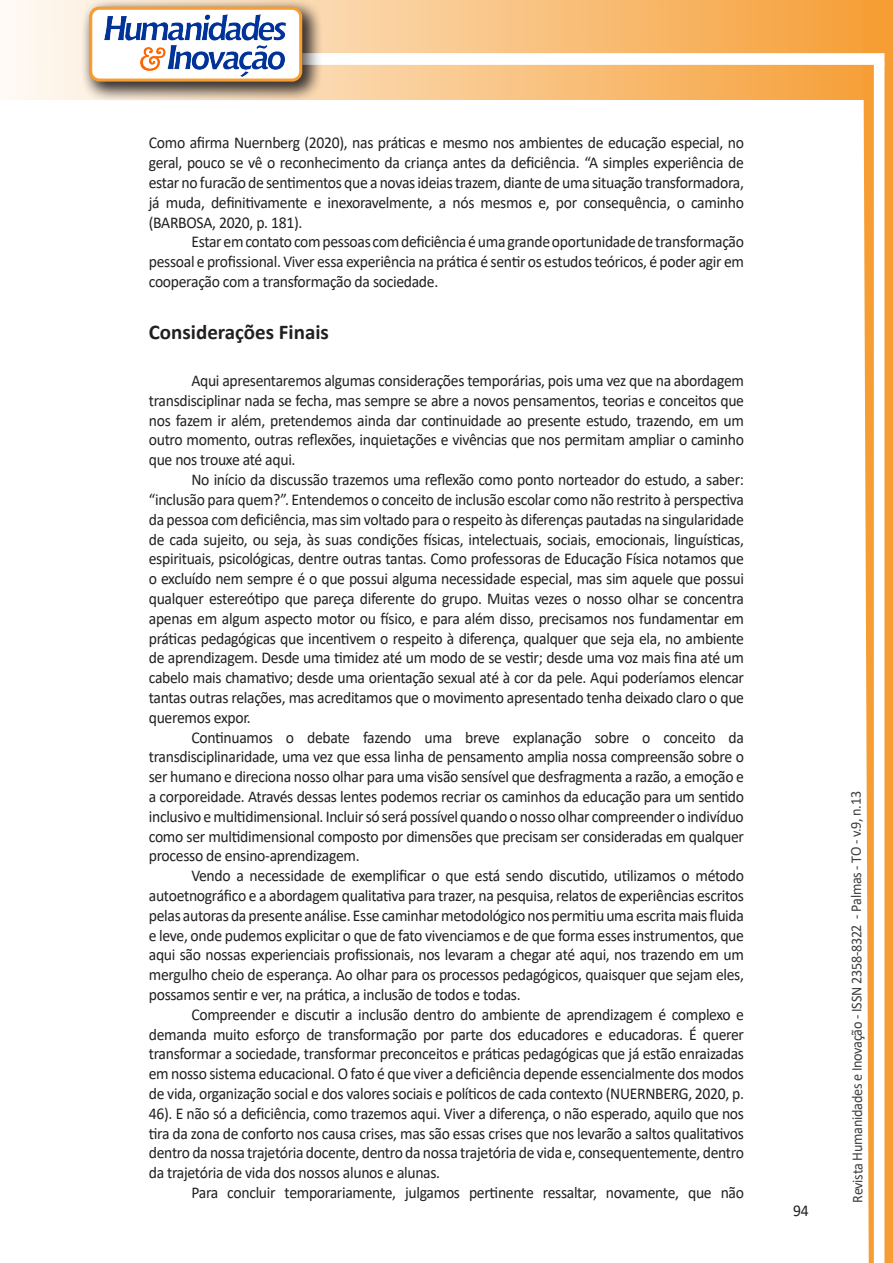
<style>
.page{position:relative;width:893px;height:1263px;background:#fff}
.page>*{position:absolute;margin:0;border:0;box-sizing:border-box;transform-origin:0 0}
.Titulo_2{font:700 21px "Calibri";color:#231f20}
.texto{font:16.5px/19.8px "Calibri";letter-spacing:-.02em;color:#231f20;text-align:justify;scale:.95 1}
.t1{font:15px "Calibri";letter-spacing:-.025em;color:#3e3e3f;scale:.95 1}
</style>
<div class="page">
<svg style="left:5px;top:0;width:858px;height:100px;background:#f9c484"></svg>
<div style="left:302px;top:53px;width:582px;height:12px;background:#fff;border:2px solid #fff"></div>
<svg style="left:863px;top:0;width:30px;height:1263px"></svg>
<div style="left:81px;top:0;width:241px;height:102px;background:#231f20;opacity:.75"></div>
<div style="left:91px;top:8px;width:210px;height:72px;background:#fff;border-radius:9px"></div>
<img style="left:104px;top:14px;width:181px;height:62px">
<div style="left:89px;top:7px;width:213px;height:75px;border:3px solid #f69e34;border-radius:9px"></div>
<p class="texto" style="left:149px;top:133px;width:628px">Como afirma Nuernberg (2020), nas práticas e mesmo nos ambientes de educação especial, no geral, pouco se vê o reconhecimento da criança antes da deficiência. “A simples experiência de estar no furacão de sentimentos que a novas ideias trazem, diante de uma situação transformadora, já muda, definitivamente e inexoravelmente, a nós mesmos e, por consequência, o caminho (BARBOSA, 2020, p. 181).</p>
<p class="texto" style="left:149px;top:232px;width:628px;text-indent:43px">Estar em contato com pessoas com deficiência é uma grande oportunidade de transformação pessoal e profissional. Viver essa experiência na prática é sentir os estudos teóricos, é poder agir em cooperação com a transformação da sociedade.</p>
<p class="Titulo_2" style="left:149px;top:317px;width:182px">Considerações Finais</p>
<p class="texto" style="left:149px;top:370px;width:628px;text-indent:43px">Aqui apresentaremos algumas considerações temporárias, pois uma vez que na abordagem transdisciplinar nada se fecha, mas sempre se abre a novos pensamentos, teorias e conceitos que nos fazem ir além, pretendemos ainda dar continuidade ao presente estudo, trazendo, em um outro momento, outras reflexões, inquietações e vivências que nos permitam ampliar o caminho que nos trouxe até aqui.</p>
<p class="texto" style="left:149px;top:469px;width:628px;text-indent:43px">No início da discussão trazemos uma reflexão como ponto norteador do estudo, a saber: “inclusão para quem?”. Entendemos o conceito de inclusão escolar como não restrito à perspectiva da pessoa com deficiência, mas sim voltado para o respeito às diferenças pautadas na singularidade de cada sujeito, ou seja, às suas condições físicas, intelectuais, sociais, emocionais, linguísticas, espirituais, psicológicas, dentre outras tantas. Como professoras de Educação Física notamos que o excluído nem sempre é o que possui alguma necessidade especial, mas sim aquele que possui qualquer estereótipo que pareça diferente do grupo. Muitas vezes o nosso olhar se concentra apenas em algum aspecto motor ou físico, e para além disso, precisamos nos fundamentar em práticas pedagógicas que incentivem o respeito à diferença, qualquer que seja ela, no ambiente de aprendizagem. Desde uma timidez até um modo de se vestir; desde uma voz mais fina até um cabelo mais chamativo; desde uma orientação sexual até à cor da pele. Aqui poderíamos elencar tantas outras relações, mas acreditamos que o movimento apresentado tenha deixado claro o que queremos expor.</p>
<p class="texto" style="left:149px;top:727px;width:628px;text-indent:43px">Continuamos o debate fazendo uma breve explanação sobre o conceito da transdisciplinaridade, uma vez que essa linha de pensamento amplia nossa compreensão sobre o ser humano e direciona nosso olhar para uma visão sensível que desfragmenta a razão, a emoção e a corporeidade. Através dessas lentes podemos recriar os caminhos da educação para um sentido inclusivo e multidimensional. Incluir só será possível quando o nosso olhar compreender o indivíduo como ser multidimensional composto por dimensões que precisam ser consideradas em qualquer processo de ensino-aprendizagem.</p>
<p class="texto" style="left:149px;top:865px;width:628px;text-indent:43px">Vendo a necessidade de exemplificar o que está sendo discutido, utilizamos o método autoetnográfico e a abordagem qualitativa para trazer, na pesquisa, relatos de experiências escritos pelas autoras da presente análise. Esse caminhar metodológico nos permitiu uma escrita mais fluida e leve, onde pudemos explicitar o que de fato vivenciamos e de que forma esses instrumentos, que aqui são nossas experienciais profissionais, nos levaram a chegar até aqui, nos trazendo em um mergulho cheio de esperança. Ao olhar para os processos pedagógicos, quaisquer que sejam eles, possamos sentir e ver, na prática, a inclusão de todos e todas.</p>
<p class="texto" style="left:149px;top:1004px;width:628px;text-indent:43px">Compreender e discutir a inclusão dentro do ambiente de aprendizagem é complexo e demanda muito esforço de transformação por parte dos educadores e educadoras. É querer transformar a sociedade, transformar preconceitos e práticas pedagógicas que já estão enraizadas em nosso sistema educacional. O fato é que viver a deficiência depende essencialmente dos modos de vida, organização social e dos valores sociais e políticos de cada contexto (NUERNBERG, 2020, p.<br>46). E não só a deficiência, como trazemos aqui. Viver a diferença, o não esperado, aquilo que nos tira da zona de conforto nos causa crises, mas são essas crises que nos levarão a saltos qualitativos dentro da nossa trajetória docente, dentro da nossa trajetória de vida e, consequentemente, dentro da trajetória de vida dos nossos alunos e alunas.</p>
<p class="texto" style="left:191px;top:1182px;width:583px">Para concluir temporariamente, julgamos pertinente ressaltar, novamente, que não</p>
<p class="texto" style="left:793px;top:1200px;width:18px">94</p>
<p class="t1" style="left:846px;top:1203px;width:435px;rotate:-90deg">Revista Humanidades e Inovação - ISSN 2358-8322 - Palmas - TO - v.9, n.13</p>
</div>
